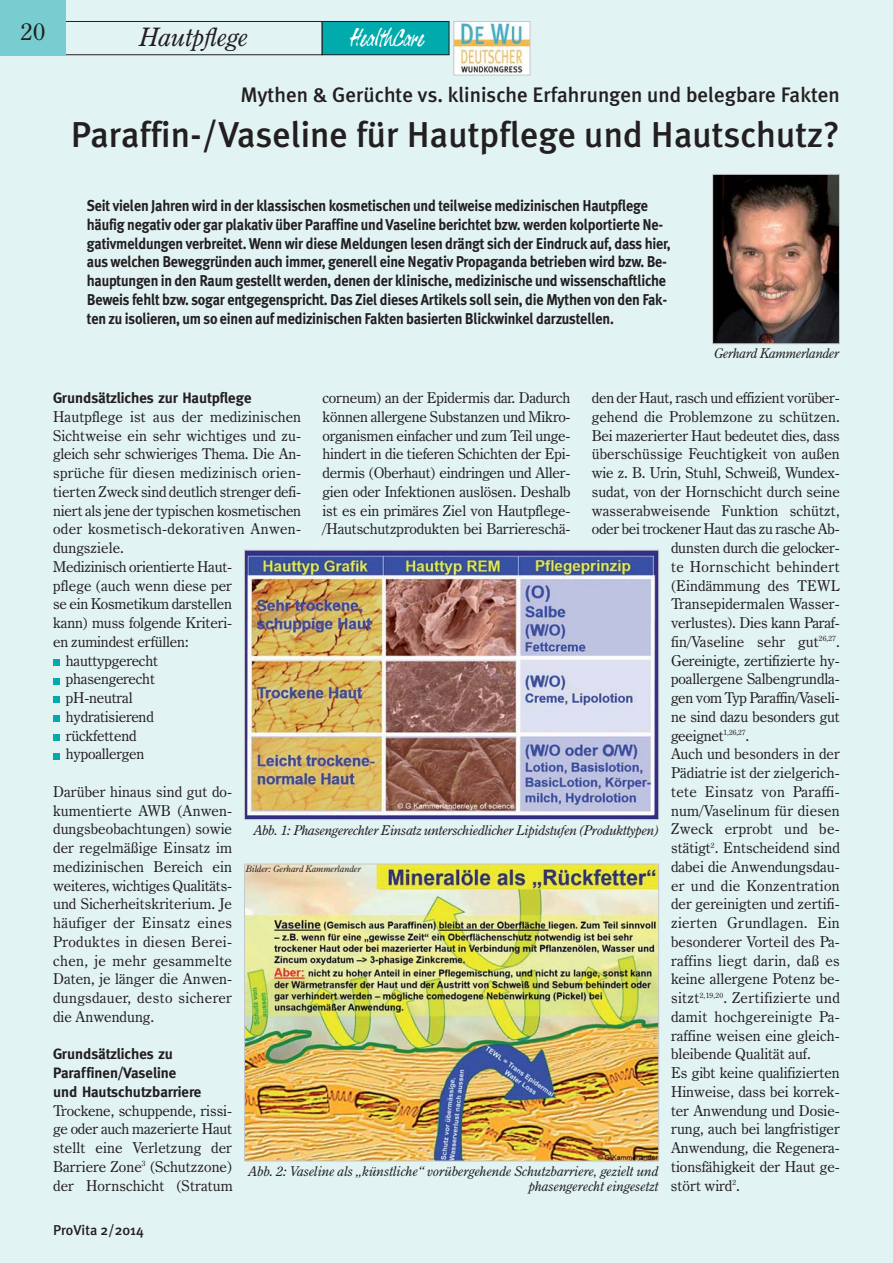
<style>
.page{position:relative;width:893px;height:1263px;background:#e2f3f3}
.page>*{position:absolute;margin:0;border:0;box-sizing:border-box;transform-origin:0 0}
.t1{font:500 36px "Meta Plus";color:#231f20}
.t2{font:italic 25.5px "Century Oldstyle BT";color:#231f20}
.t3{font:25.5px "Font Box Hand Schriften Tirag";color:#fff}
.t4{font:24px "Century Oldstyle BT";color:#231f20}
.t5{font:500 21px "Meta Plus";color:#231f20}
.t6{font:700 15.6px/18.8px "Meta Plus";letter-spacing:-.015em;color:#231f20;scale:.91 1}
.t7{font:15px/18.8px "Century Oldstyle BT";color:#231f20;text-align:justify}
.t8{font:15px "Century Oldstyle BT";letter-spacing:.02em;color:#231f20}
.t9{font:700 15px/18.8px "Meta";color:#231f20}
.t10{font:500 14.25px "Meta Plus";color:#231f20}
.t11{font:italic 13.5px/14.2px "Century Oldstyle BT";letter-spacing:-.015em;color:#231f20;text-align:right}
.t12{font:italic 9px "Century Oldstyle BT";color:#231f20}
</style>
<div class="page">
<div style="left:53px;top:21px;width:269px;height:34px;border:1px solid #231f20"></div>
<div style="left:0;top:0;width:66px;height:55px;background:#78cdd0"></div>
<div style="left:322px;top:21px;width:127px;height:34px;background:#00aaad"></div>
<div style="left:322px;top:21px;width:127px;height:34px;border:1px solid #231f20"></div>
<div style="left:53px;top:659px;width:7px;height:7px;background:#00aaad"></div>
<div style="left:53px;top:678px;width:7px;height:6px;background:#00aaad"></div>
<div style="left:53px;top:697px;width:7px;height:6px;background:#00aaad"></div>
<div style="left:53px;top:715px;width:7px;height:7px;background:#00aaad"></div>
<div style="left:53px;top:734px;width:7px;height:7px;background:#00aaad"></div>
<div style="left:53px;top:753px;width:7px;height:6px;background:#00aaad"></div>
<img style="left:714px;top:176px;width:124px;height:166px">
<div style="left:712px;top:174px;width:128px;height:170px;border:1px solid #c6c8ca"></div>
<img style="left:246px;top:866px;width:411px;height:293px">
<div style="left:244px;top:864px;width:415px;height:297px;border:1px solid #c6c8ca"></div>
<img style="left:246px;top:552px;width:411px;height:266px">
<div style="left:244px;top:550px;width:415px;height:270px;border:1px solid #c6c8ca"></div>
<img style="left:455px;top:23px;width:73px;height:50px">
<div style="left:453px;top:21px;width:77px;height:54px;border:1px solid #c6c8ca"></div>
<h3 class="t4" style="left:21px;top:23px;width:26px">20</h3>
<h2 class="t2" style="left:140px;top:25px;width:110px">Hautpflege</h2>
<h2 class="t3" style="left:348px;top:28px;width:77px">HealthCare</h2>
<h3 class="t5" style="left:240px;top:86px;width:601px">Mythen &amp; Gerüchte vs. klinische Erfahrungen und belegbare Fakten</h3>
<h1 class="t1" style="left:71px;top:120px;width:771px">Paraffin-/Vaseline für Hautpflege und Hautschutz?</h1>
<p class="t6" style="left:87px;top:198px;width:643px">Seit vielen Jahren wird in der klassischen kosmetischen und teilweise medizinischen Hautpflege häufig negativ oder gar plakativ über Paraffine und Vaseline berichtet bzw. werden kolportierte Ne&shy;gativmeldungen verbreitet. Wenn wir diese Meldungen lesen drängt sich der Eindruck auf, dass hier, aus welchen Beweggründen auch immer, generell eine Negativ Propaganda betrieben wird bzw. Be&shy;hauptungen in den Raum gestellt werden, denen der klinische, medizinische und wissenschaftliche Beweis fehlt bzw. sogar entgegenspricht. Das Ziel dieses Artikels soll sein, die Mythen von den Fak&shy;ten zu isolieren, um so einen auf medizinischen Fakten basierten Blickwinkel darzustellen.</p>
<p class="t11" style="left:714px;top:347px;width:127px">Gerhard Kammerlander</p>
<p class="t9" style="left:53px;top:389px;width:200px">Grundsätzliches zur Hautpflege</p>
<p class="t7" style="left:53px;top:408px;width:250px">Hautpflege ist aus der medizinischen</p>
<p class="t7" style="left:53px;top:427px;width:250px">Sichtweise ein sehr wichtiges und zu-</p>
<p class="t7" style="left:53px;top:446px;width:250px">gleich sehr schwieriges Thema. Die An-</p>
<p class="t8" style="left:53px;top:467px;width:250px">sprüche für diesen medizinisch orien-</p>
<p class="t7" style="left:53px;top:483px;width:250px">tierten Zweck sind deutlich strenger defi-</p>
<p class="t7" style="left:53px;top:502px;width:250px">niert als jene der typischen kosmetischen</p>
<p class="t8" style="left:53px;top:523px;width:250px">oder kosmetisch-dekorativen Anwen-</p>
<p class="t7" style="left:53px;top:540px;width:72px">dungsziele.</p>
<p class="t7" style="left:53px;top:558px;width:180px">Medizinisch orientierte Haut -</p>
<p class="t7" style="left:53px;top:577px;width:180px">pflege (auch wenn diese per</p>
<p class="t7" style="left:53px;top:596px;width:180px">se ein Kosmetikum darstellen</p>
<p class="t7" style="left:53px;top:615px;width:180px">kann) muss folgende Kriteri-</p>
<p class="t7" style="left:53px;top:633px;width:137px">en zumindest erfüllen:</p>
<p class="t7" style="left:66px;top:652px;width:94px">hauttypgerecht</p>
<p class="t7" style="left:66px;top:671px;width:91px">phasengerecht</p>
<p class="t7" style="left:66px;top:690px;width:68px">pH-neutral</p>
<p class="t7" style="left:66px;top:708px;width:89px">hydratisierend</p>
<p class="t7" style="left:66px;top:727px;width:72px">rückfettend</p>
<p class="t7" style="left:66px;top:746px;width:80px">hypoallergen</p>
<p class="t7" style="left:53px;top:783px;width:181px">Darüber hinaus sind gut do&shy;kumentierte AWB (Anwen&shy;dungsbeobachtungen) sowie der regelmäßige Einsatz im medizinischen Bereich ein weiteres, wichtiges Quali täts&shy;und Sicherheitskriterium. Je häufiger der Einsatz eines Pro duktes in diesen Berei&shy;chen, je mehr gesammelte Daten, je länger die Anwen&shy;dungsdauer, desto sicherer die Anwendung.</p>
<p class="t9" style="left:53px;top:1045px;width:150px">Grundsätzliches zu<br>Paraffinen/Vaseline und Hautschutzbarriere</p>
<p class="t7" style="left:53px;top:1102px;width:181px">Trockene, schuppende, rissi&shy;ge oder auch mazerierte Haut stellt eine Verletzung der Barriere Zone<sup>3</sup> (Schutzzone) der Hornschicht (Stratum</p>
<p class="t7" style="left:322px;top:390px;width:250px">corneum) an der Epidermis dar. Dadurch können allergene Substanzen und Mikro&shy;organismen einfacher und zum Teil unge&shy;hindert in die tieferen Schichten der Epi&shy;dermis (Oberhaut) eindringen und Aller&shy;gien oder Infektionen auslösen. Deshalb ist es ein primäres Ziel von Hautpflege-/Hautschutzprodukten bei Barriereschä-</p>
<p class="t7" style="left:592px;top:390px;width:250px">den der Haut, rasch und effizient vorüber-</p>
<p class="t7" style="left:592px;top:408px;width:250px">gehend die Problemzone zu schützen.</p>
<p class="t7" style="left:592px;top:427px;width:250px">Bei mazerierter Haut bedeutet dies, dass</p>
<p class="t7" style="left:592px;top:446px;width:250px">überschüssige Feuchtigkeit von außen</p>
<p class="t7" style="left:592px;top:465px;width:250px">wie z. B. Urin, Stuhl, Schweiß, Wundex-</p>
<p class="t7" style="left:592px;top:483px;width:250px">sudat, von der Hornschicht durch seine</p>
<p class="t7" style="left:592px;top:502px;width:250px">wasserabweisende Funktion schützt,</p>
<p class="t7" style="left:592px;top:521px;width:250px">oder bei trockener Haut das zu rasche Ab-</p>
<p class="t7" style="left:671px;top:540px;width:170px">dunsten durch die gelocker-</p>
<p class="t8" style="left:671px;top:561px;width:170px">te Hornschicht behindert</p>
<p class="t7" style="left:671px;top:577px;width:170px">(Eindämmung des TEWL</p>
<p class="t7" style="left:671px;top:596px;width:170px">Transepidermalen Wasser-</p>
<p class="t7" style="left:671px;top:615px;width:170px">verlustes). Dies kann Paraf-</p>
<p class="t7" style="left:671px;top:633px;width:170px">fin/Vaseline sehr gut<sup>26,27</sup>.</p>
<p class="t7" style="left:671px;top:652px;width:170px">Gereinigte, zertifizierte hy-</p>
<p class="t7" style="left:671px;top:671px;width:170px">poallergene Salbengrundla-</p>
<p class="t7" style="left:671px;top:690px;width:170px">gen vom Typ Paraffin/Vaseli-</p>
<p class="t7" style="left:671px;top:708px;width:170px">ne sind dazu besonders gut</p>
<p class="t7" style="left:671px;top:727px;width:80px">geeignet<sup>1,26,27</sup>.</p>
<p class="t7" style="left:671px;top:746px;width:170px">Auch und besonders in der</p>
<p class="t7" style="left:671px;top:765px;width:170px">Pädiatrie ist der zielgerich-</p>
<p class="t8" style="left:671px;top:786px;width:170px">tete Einsatz von Paraffi-</p>
<p class="t7" style="left:671px;top:802px;width:170px">num/Vaselinum für diesen</p>
<p class="t8" style="left:671px;top:823px;width:170px">Zweck erprobt und be-</p>
<p class="t7" style="left:671px;top:840px;width:170px">stätigt<sup>2</sup>. Entscheidend sind</p>
<p class="t7" style="left:671px;top:858px;width:170px">dabei die Anwendungsdau-</p>
<p class="t8" style="left:671px;top:880px;width:170px">er und die Konzentration</p>
<p class="t7" style="left:671px;top:896px;width:170px">der gereinigten und zertifi-</p>
<p class="t8" style="left:671px;top:917px;width:170px">zierten Grundlagen. Ein</p>
<p class="t7" style="left:671px;top:933px;width:170px">besonderer Vorteil des Pa -</p>
<p class="t8" style="left:671px;top:955px;width:170px">raffins liegt darin, daß es</p>
<p class="t7" style="left:671px;top:971px;width:170px">keine allergene Potenz be-</p>
<p class="t8" style="left:671px;top:992px;width:170px">sitzt<sup>2,19,20</sup>. Zertifizierte und</p>
<p class="t8" style="left:671px;top:1011px;width:170px">damit hochgereinigte Pa -</p>
<p class="t7" style="left:671px;top:1027px;width:170px">raffine weisen eine gleich-</p>
<p class="t7" style="left:671px;top:1046px;width:141px">bleibende Qualität auf.</p>
<p class="t7" style="left:671px;top:1065px;width:170px">Es gibt keine qualifizierten</p>
<p class="t7" style="left:671px;top:1083px;width:170px">Hinweise, dass bei korrek-</p>
<p class="t7" style="left:671px;top:1102px;width:170px">ter Anwendung und Dosie-</p>
<p class="t7" style="left:671px;top:1121px;width:170px">rung, auch bei langfristiger</p>
<p class="t7" style="left:671px;top:1140px;width:170px">Anwendung, die Regenera-</p>
<p class="t7" style="left:671px;top:1158px;width:170px">tionsfähigkeit der Haut ge-</p>
<p class="t7" style="left:671px;top:1177px;width:71px">stört wird<sup>2</sup>.</p>
<p class="t11" style="left:254px;top:824px;width:406px">Abb. 1: Phasengerechter Einsatz unterschiedlicher Lipidstufen (Produkttypen)</p>
<p class="t12" style="left:246px;top:865px;width:116px">Bilder: Gerhard Kammerlander</p>
<p class="t11" style="left:249px;top:1165px;width:411px">Abb. 2: Vaseline als „künstliche“ vorübergehende Schutzbarriere, gezielt und phasengerecht eingesetzt</p>
<p class="t10" style="left:53px;top:1225px;width:92px">ProVita 2/2014</p>
</div>
